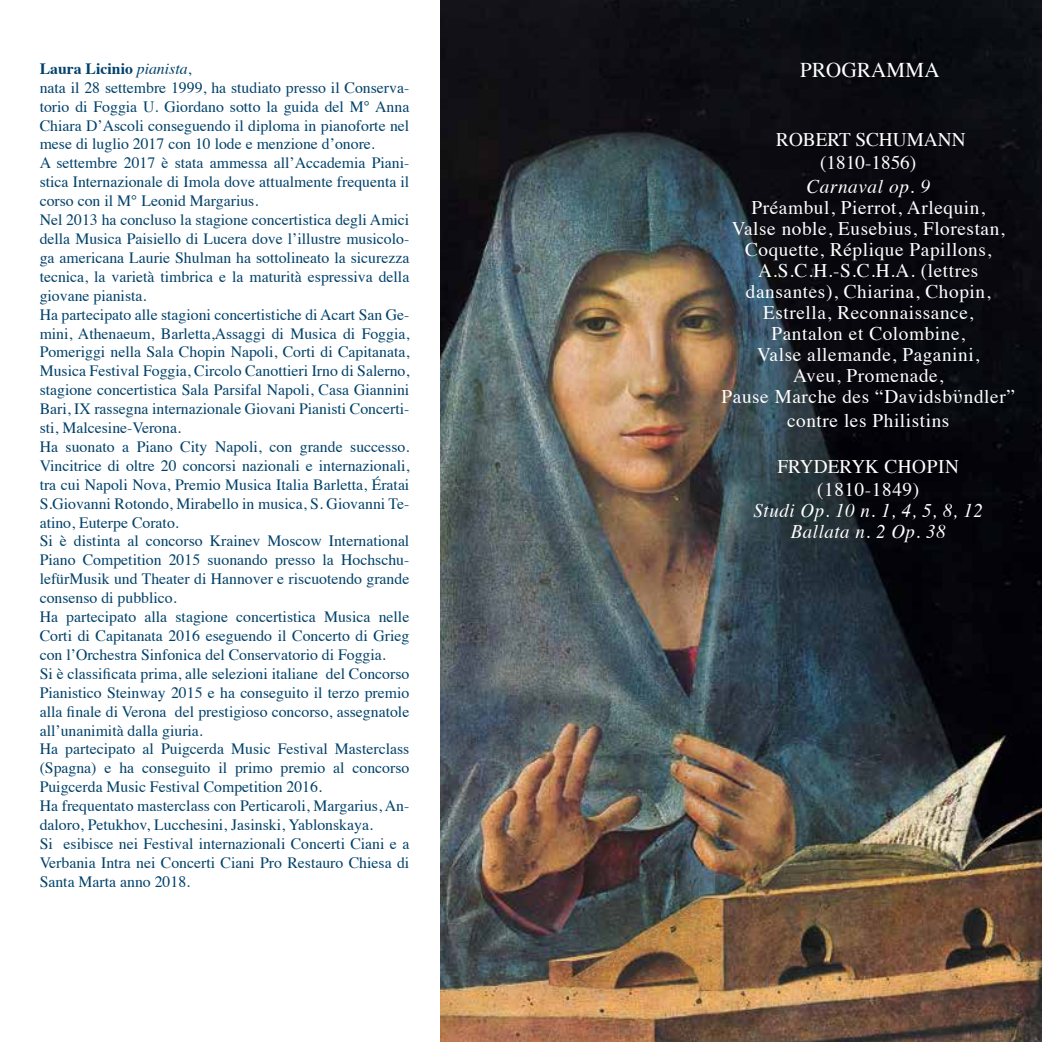
<style>
.page{position:relative;width:1042px;height:1042px;background:#fff}
.page>*{position:absolute;margin:0;border:0;box-sizing:border-box;transform-origin:0 0}
.t1{font:21px "Times";letter-spacing:.01em;color:#fff}
.t2{font:19.25px/21px "Times";letter-spacing:.03em;color:#fff;text-align:center}
.t3{font:italic 19.25px/21px "Times";letter-spacing:.03em;color:#fff;text-align:center}
.t4{font:19.25px/23.6px "Times";color:#fff;text-align:center}
.t5{font:15.75px/18.9px "Times";color:#00416a}
.s1{font-weight:700}
.s2{font-style:italic}
</style>
<div class="page">
<img style="left:441px;top:0;width:601px;height:1042px">
<p class="t5" style="left:40px;top:58px;width:371px"><span class="s1">Laura Licinio</span> <span class="s2">pianista</span>,<br>nata il 28 settembre 1999, ha studiato presso il Conserva&shy;torio di Foggia U. Giordano sotto la guida del M° Anna Chiara D’Ascoli conseguendo il diploma in pianoforte nel mese di luglio 2017 con 10 lode e menzione d’onore.<br>A settembre 2017 è stata ammessa all’Accademia Piani&shy;stica Internazionale di Imola dove attualmente frequenta il corso con il M° Leonid Margarius.<br>Nel 2013 ha concluso la stagione concertistica degli Amici della Musica Paisiello di Lucera dove l’illustre musicolo&shy;ga americana Laurie Shulman ha sottolineato la sicurezza tecnica, la varietà timbrica e la maturità espressiva della giovane pianista.<br>Ha partecipato alle stagioni concertistiche di Acart San Ge&shy;mini, Athenaeum, Barletta,Assaggi di Musica di Foggia, Pomeriggi nella Sala Chopin Napoli, Corti di Capitanata, Musica Festival Foggia, Circolo Canottieri Irno di Salerno, stagione concertistica Sala Parsifal Napoli, Casa Giannini Bari, IX rassegna internazionale Giovani Pianisti Concerti&shy;sti, Malcesine-Verona.<br>Ha suonato a Piano City Napoli, con grande successo.<br>Vincitrice di oltre 20 concorsi nazionali e internazionali, tra cui Napoli Nova, Premio Musica Italia Barletta, Ératai S.Giovanni Rotondo, Mirabello in musica, S. Giovanni Te&shy;atino, Euterpe Corato.<br>Si è distinta al concorso Krainev Moscow International Piano Competition 2015 suonando presso la Hochschu&shy;lefürMusik und Theater di Hannover e riscuotendo grande consenso di pubblico.<br>Ha partecipato alla stagione concertistica Musica nelle Corti di Capitanata 2016 eseguendo il Concerto di Grieg con l’Orchestra Sinfonica del Conservatorio di Foggia.<br>Si è classificata prima, alle selezioni italiane del Concorso Pianistico Steinway 2015 e ha conseguito il terzo premio alla finale di Verona del prestigioso concorso, assegnatole all’unanimità dalla giuria.<br>Ha partecipato al Puigcerda Music Festival Masterclass (Spagna) e ha conseguito il primo premio al concorso Puigcerda Music Festival Competition 2016.<br>Ha frequentato masterclass con Perticaroli, Margarius, An&shy;daloro, Petukhov, Lucchesini, Jasinski, Yablonskaya.<br>Si esibisce nei Festival internazionali Concerti Ciani e a Verbania Intra nei Concerti Ciani Pro Restauro Chiesa di Santa Marta anno 2018.</p>
<h1 class="t1" style="left:800px;top:50px;width:141px">PROGRAMMA</h1>
<p class="t4" style="left:776px;top:126px;width:191px">ROBERT SCHUMANN (1810-1856)</p>
<p class="t3" style="left:806px;top:175px;width:125px">Carnaval op. 9</p>
<p class="t2" style="left:721px;top:195px;width:295px">Préambul, Pierrot, Arlequin,<br>Valse noble, Eusebius, Florestan,<br>Coquette, Réplique Papillons,<br>A.S.C.H.-S.C.H.A. (lettres dansantes), Chiarina, Chopin,<br>Estrella, Reconnaissance,<br>Pantalon et Colombine,<br>Valse allemande, Paganini,<br>Aveu, Promenade,<br>Pause Marche des “Davidsbϋndler”</p>
<p class="t2" style="left:787px;top:408px;width:164px">contre les Philistins</p>
<p class="t2" style="left:777px;top:453px;width:183px;line-height:23.6px">FRYDERYK CHOPIN (1810-1849)</p>
<p class="t3" style="left:753px;top:499px;width:231px">Studi Op. 10 n. 1, 4, 5, 8, 12<br>Ballata n. 2 Op. 38</p>
</div>
